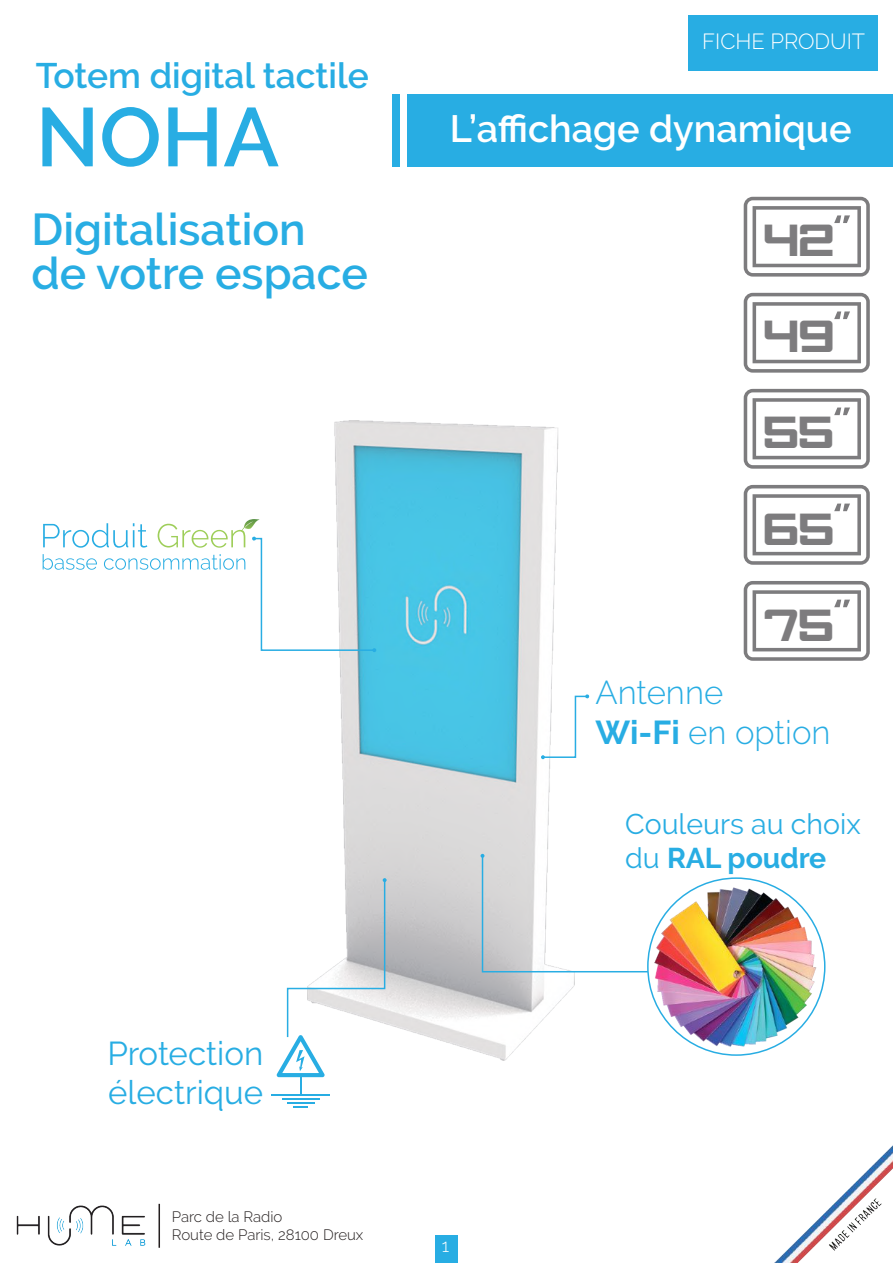
<style>
.page{position:relative;width:893px;height:1263px;background:#fff}
.page>*{position:absolute;margin:0;border:0;box-sizing:border-box;transform-origin:0 0}
.t1{font:600 82.95px "Raleway";color:#28ade3}
.t2{font:600 44.4px/44.1px "Raleway";color:#28ade3}
.t3{font:41.4px "Cafe Nero M54";color:#7d7c7e}
.t4{font:600 37.95px "Raleway";color:#fff}
.t5{font:600 35.4px "Raleway";color:#28ade3}
.t6{font:300 33px/39.6px "Raleway";color:#28ade3}
.t7{font:33px/39px "Raleway";color:#28ade3}
.t8{font:28.5px/34.2px "Raleway";color:#28ade3}
.t9{font:300 21.9px "Raleway";color:#fff}
.t10{font:300 18px "Raleway";color:#fff}
.t11{font:300 15px/18px "Raleway";color:#241f1f}
.s1{font-weight:700}
</style>
<div class="page">
<img style="left:334px;top:421px;width:240px;height:640px">
<div style="left:408px;top:94px;width:485px;height:72px;background:#28ade3"></div>
<img style="left:775px;top:1145px;width:118px;height:118px">
<hr style="left:271px;top:1094px;width:59px;height:1px;background:#28ade3">
<hr style="left:282px;top:1098px;width:37px;height:1px;background:#28ade3">
<svg style="left:287px;top:1102px;width:27px;height:6px"></svg>
<svg style="left:43px;top:519px;width:333px;height:133px"></svg>
<svg style="left:541px;top:694px;width:48px;height:65px"></svg>
<img style="left:653px;top:883px;width:167px;height:167px">
<svg style="left:481px;top:854px;width:168px;height:119px"></svg>
<div style="left:392px;top:94px;width:8px;height:72px;background:#28ade3"></div>
<svg style="left:277px;top:878px;width:110px;height:216px"></svg>
<img style="left:16px;top:1205px;width:130px;height:41px">
<hr style="left:159px;top:1204px;width:1px;height:44px;background:#241f1f">
<div style="left:689px;top:15px;width:189px;height:55px;background:#28ade3"></div>
<div style="left:435px;top:1235px;width:23px;height:28px;background:#28ade3"></div>
<svg style="left:744px;top:293px;width:126px;height:80px"></svg>
<svg style="left:744px;top:197px;width:126px;height:80px"></svg>
<svg style="left:744px;top:389px;width:126px;height:80px"></svg>
<svg style="left:744px;top:485px;width:126px;height:80px"></svg>
<svg style="left:744px;top:581px;width:126px;height:80px"></svg>
<h3 class="t5" style="left:36px;top:55px;width:334px">Totem digital tactile</h3>
<h1 class="t1" style="left:36px;top:89px;width:245px">NOHA</h1>
<h2 class="t2" style="left:32px;top:207px;width:338px">Digitalisation de votre espace</h2>
<h3 class="t7" style="left:107px;top:1034px;width:157px">Protection électrique</h3>
<p class="t11" style="left:172px;top:1207px;width:193px">Parc de la Radio<br>Route de Paris, 28100 Dreux</p>
<h3 class="t9" style="left:702px;top:29px;width:164px">FICHE PRODUIT</h3>
<h3 class="t4" style="left:450px;top:107px;width:403px">L’affichage dynamique</h3>
<h3 class="t3" style="left:763px;top:218px;width:72px">42</h3>
<h3 class="t3" style="left:763px;top:314px;width:72px">49</h3>
<h3 class="t3" style="left:763px;top:410px;width:72px">55</h3>
<h3 class="t3" style="left:763px;top:506px;width:72px">65</h3>
<h3 class="t3" style="left:763px;top:602px;width:72px">75</h3>
<h3 class="t6" style="left:595px;top:673px;width:237px">Antenne<br><span class="s1">Wi-Fi</span> en option</h3>
<p class="t10" style="left:442px;top:1235px;width:9px">1</p>
<h3 class="t8" style="left:625px;top:807px;width:237px">Couleurs au choix du <span class="s1">RAL poudre</span></h3>
</div>
